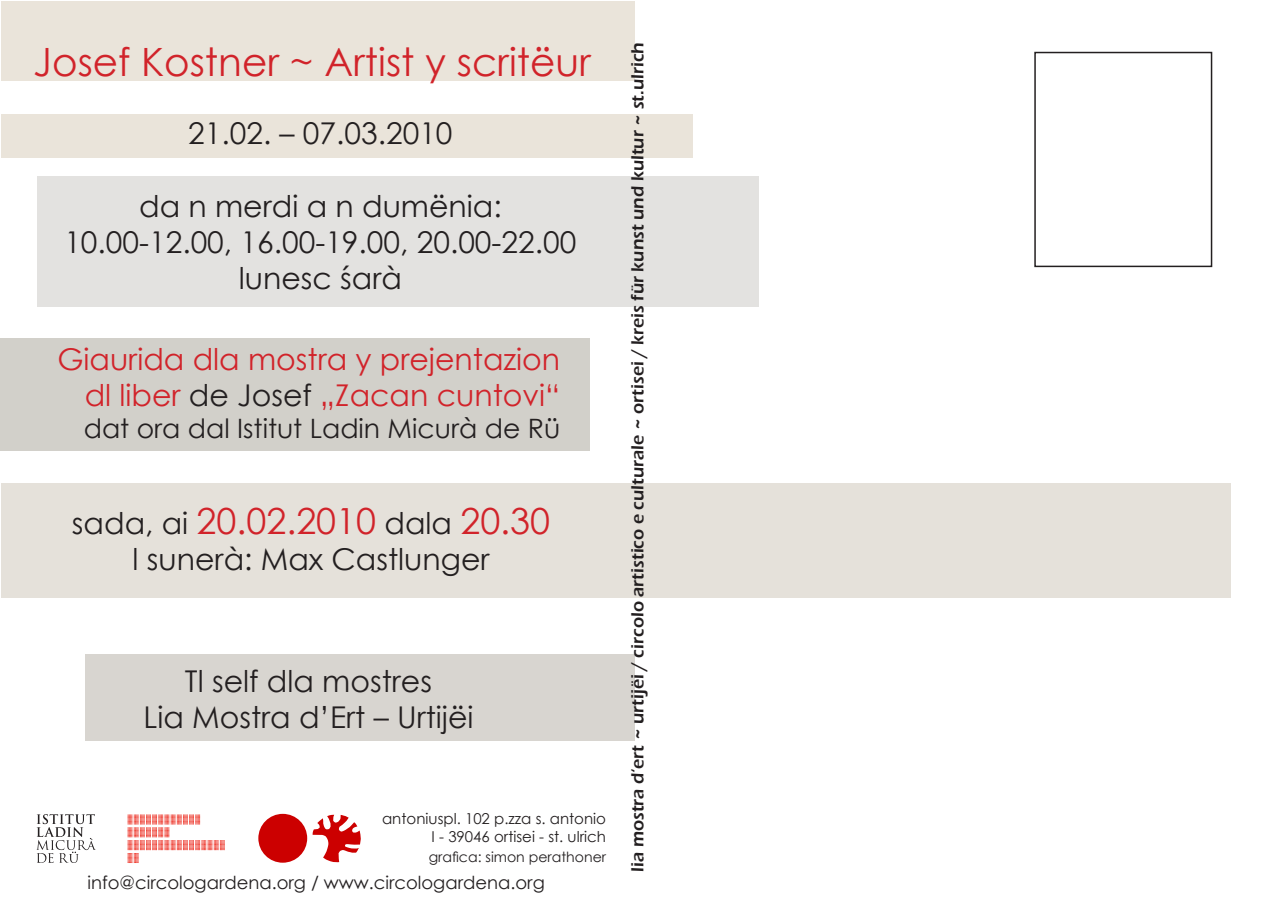
<style>
.page{position:relative;width:1276px;height:910px;background:#fff}
.page>*{position:absolute;margin:0;border:0;box-sizing:border-box;transform-origin:0 0}
.t1{font:39px "Century Gothic";color:#d1232a}
.t2{font:36px "Century Gothic";color:#d1232a}
.t3{font:30px "Century Gothic";color:#231f20}
.t4{font:30px "Century Gothic";color:#d1232a}
.t5{font:26.7px "Century Gothic";color:#231f20}
.t6{font:600 18px "Eras ITC";color:#231f20}
.t7{font:18px "Century Gothic";color:#231f20}
.t8{font:15px "Century Gothic";color:#231f20}
.t9{font:14.1px "Century Gothic";color:#231f20}
.s1{color:#231f20}
.s2{font-size:30px;color:#231f20}
</style>
<div class="page">
<div style="left:1034px;top:52px;width:178px;height:215px;border:2px solid #231f20"></div>
<svg style="left:258px;top:814px;width:103px;height:49px"></svg>
<div style="left:2px;top:2px;width:632px;height:79px;background:#eae4da"></div>
<div style="left:2px;top:114px;width:691px;height:43px;background:#eae4da"></div>
<div style="left:37px;top:176px;width:722px;height:131px;background:#e3e2e0"></div>
<div style="left:0;top:339px;width:590px;height:112px;background:#d2d0ca"></div>
<div style="left:2px;top:483px;width:1228px;height:114px;background:#e5e1da"></div>
<div style="left:85px;top:655px;width:549px;height:86px;background:#d8d5d0"></div>
<svg style="left:36px;top:814px;width:60px;height:49px"></svg>
<svg style="left:127px;top:814px;width:98px;height:49px"></svg>
<p class="t1" style="left:33px;top:35px;width:559px">Josef Kostner ~ Artist y scritëur</p>
<p class="t3" style="left:188px;top:112px;width:266px">21.02. – 07.03.2010</p>
<p class="t3" style="left:139px;top:186px;width:364px">da n merdi a n dumënia:</p>
<p class="t3" style="left:64px;top:222px;width:513px">10.00-12.00, 16.00-19.00, 20.00-22.00</p>
<p class="t3" style="left:239px;top:258px;width:165px">lunesc śarà</p>
<p class="t4" style="left:57px;top:338px;width:504px">Giaurida dla mostra y prejentazion</p>
<p class="t4" style="left:85px;top:374px;width:477px">dl liber <span class="s1">de Josef</span> „Zacan cuntovi“</p>
<p class="t5" style="left:84px;top:410px;width:478px">dat ora dal Istitut Ladin Micurà de Rü</p>
<p class="t2" style="left:72px;top:496px;width:480px"><span class="s2">sada, ai</span> 20.02.2010 <span class="s2">dala</span> 20.30</p>
<p class="t3" style="left:133px;top:538px;width:358px">l sunerà: Max Castlunger</p>
<p class="t3" style="left:185px;top:660px;width:249px">Tl self dla mostres</p>
<p class="t3" style="left:143px;top:696px;width:331px">Lia Mostra d’Ert – Urtijëi</p>
<p class="t8" style="left:382px;top:808px;width:225px">antoniuspl. 102 p.zza s. antonio</p>
<p class="t8" style="left:432px;top:826px;width:176px">I - 39046 ortisei - st. ulrich</p>
<p class="t7" style="left:87px;top:870px;width:459px">info@circologardena.org / www.circologardena.org</p>
<p class="t9" style="left:429px;top:847px;width:179px">grafica: simon perathoner</p>
<p class="t6" style="left:627px;top:872px;width:831px;rotate:-90deg">lia mostra d‘ert ~ urtijëi / circolo artistico e culturale ~ ortisei / kreis für kunst und kultur ~ st.ulrich</p>
</div>
